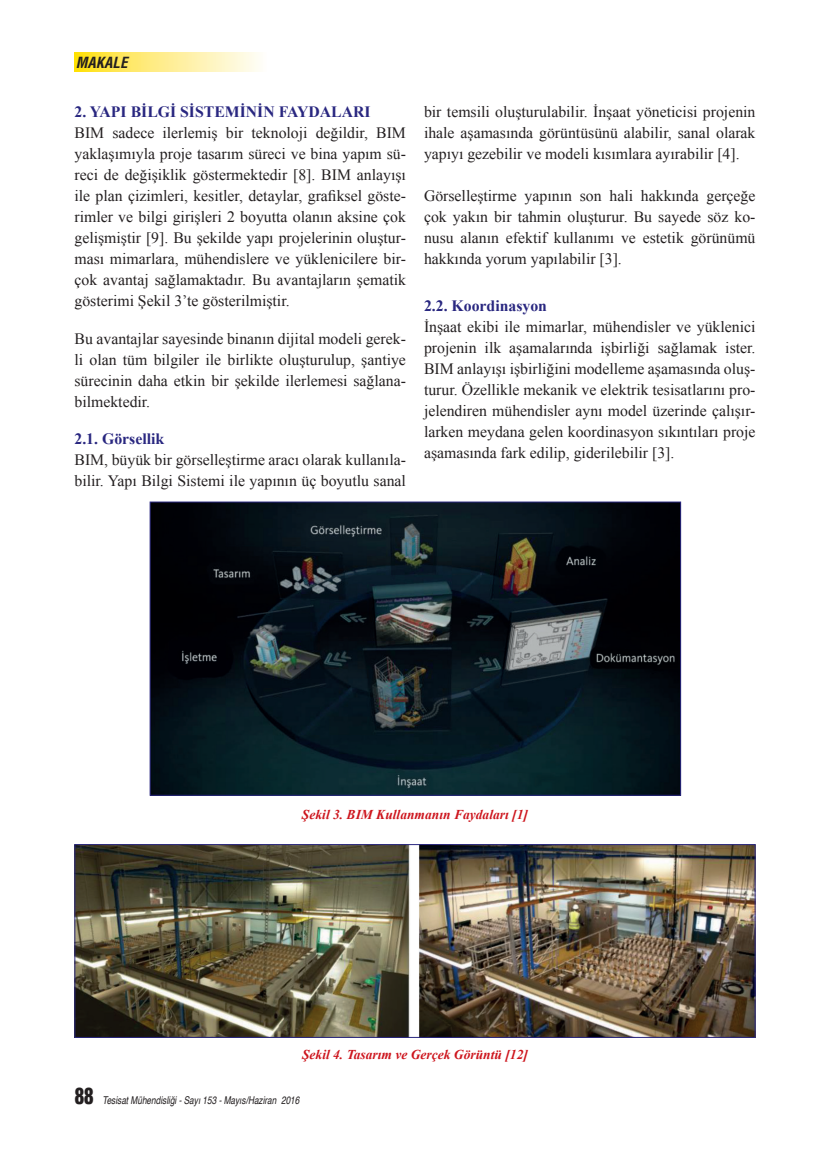
<style>
.page{position:relative;width:830px;height:1170px;background:#fff}
.page>*{position:absolute;margin:0;border:0;box-sizing:border-box;transform-origin:0 0}
.t1{font:15.75px/21px "Times New Roman";color:#231f20;text-align:justify}
.t2{font:700 15.75px "Times New Roman";color:#292780}
.t3{font:italic 700 condensed 15px "Helvetica CE";color:#231f20}
.t4{font:italic 700 13.5px "Times New Roman";color:#cd151d}
.t5{font:italic 10.8px "Helvetica";color:#231f20;scale:.77 1}
.s1{font-family:"Helvetica Neue";font-weight:900;font-style:normal;font-stretch:condensed;font-size:23.4px}
</style>
<div class="page">
<svg style="left:75px;top:52px;width:184px;height:19px;background:#feee8b"></svg>
<img style="left:152px;top:503px;width:526px;height:290px">
<div style="left:150px;top:501px;width:530px;height:294px;border:1px solid #292780"></div>
<img style="left:76px;top:846px;width:677px;height:189px">
<div style="left:74px;top:844px;width:681px;height:193px;border:1px solid #292780"></div>
<p class="t3" style="left:76px;top:53px;width:53px">MAKALE</p>
<p class="t2" style="left:74px;top:101px;width:297px">2. YAPI BİLGİ SİSTEMİNİN FAYDALARI</p>
<p class="t1" style="left:74px;top:122px;width:333px">BIM sadece ilerlemiş bir teknoloji değildir, BIM yaklaşımıyla proje tasarım süreci ve bina yapım sü&shy;reci de değişiklik göstermektedir [8]. BIM anlayışı ile plan çizimleri, kesitler, detaylar, grafiksel göste&shy;rimler ve bilgi girişleri 2 boyutta olanın aksine çok gelişmiştir [9]. Bu şekilde yapı projelerinin oluştur&shy;ması mimarlara, mühendislere ve yüklenicilere bir&shy;çok avantaj sağlamaktadır. Bu avantajların şematik gösterimi Şekil 3’te gösterilmiştir.</p>
<p class="t1" style="left:74px;top:327px;width:333px">Bu avantajlar sayesinde binanın dijital modeli gerek&shy;li olan tüm bilgiler ile birlikte oluşturulup, şantiye sürecinin daha etkin bir şekilde ilerlemesi sağlana&shy;bilmektedir.</p>
<p class="t2" style="left:74px;top:428px;width:91px">2.1. Görsellik</p>
<p class="t1" style="left:74px;top:449px;width:333px">BIM, büyük bir görselleştirme aracı olarak kullanıla&shy;bilir. Yapı Bilgi Sistemi ile yapının üç boyutlu sanal</p>
<p class="t1" style="left:424px;top:101px;width:333px">bir temsili oluşturulabilir. İnşaat yöneticisi projenin ihale aşamasında görüntüsünü alabilir, sanal olarak yapıyı gezebilir ve modeli kısımlara ayırabilir [4].</p>
<p class="t1" style="left:424px;top:185px;width:333px">Görselleştirme yapının son hali hakkında gerçeğe çok yakın bir tahmin oluşturur. Bu sayede söz ko&shy;nusu alanın efektif kullanımı ve estetik görünümü hakkında yorum yapılabilir [3].</p>
<p class="t2" style="left:424px;top:295px;width:124px">2.2. Koordinasyon</p>
<p class="t1" style="left:424px;top:316px;width:333px">İnşaat ekibi ile mimarlar, mühendisler ve yüklenici projenin ilk aşamalarında işbirliği sağlamak ister.<br>BIM anlayışı işbirliğini modelleme aşamasında oluş&shy;turur. Özellikle mekanik ve elektrik tesisatlarını pro&shy;jelendiren mühendisler aynı model üzerinde çalışır&shy;larken meydana gelen koordinasyon sıkıntıları proje aşamasında fark edilip, giderilebilir [3].</p>
<p class="t4" style="left:302px;top:805px;width:227px">Şekil 3. BIM Kullanmanın Faydaları [1]</p>
<p class="t4" style="left:302px;top:1044px;width:227px">Şekil 4. Tasarım ve Gerçek Görüntü [12]</p>
<p class="t5" style="left:75px;top:1092px;width:293px"><span class="s1">88</span> Tesisat Mühendisliği - Sayı 153 - Mayıs/Haziran 2016</p>
</div>
